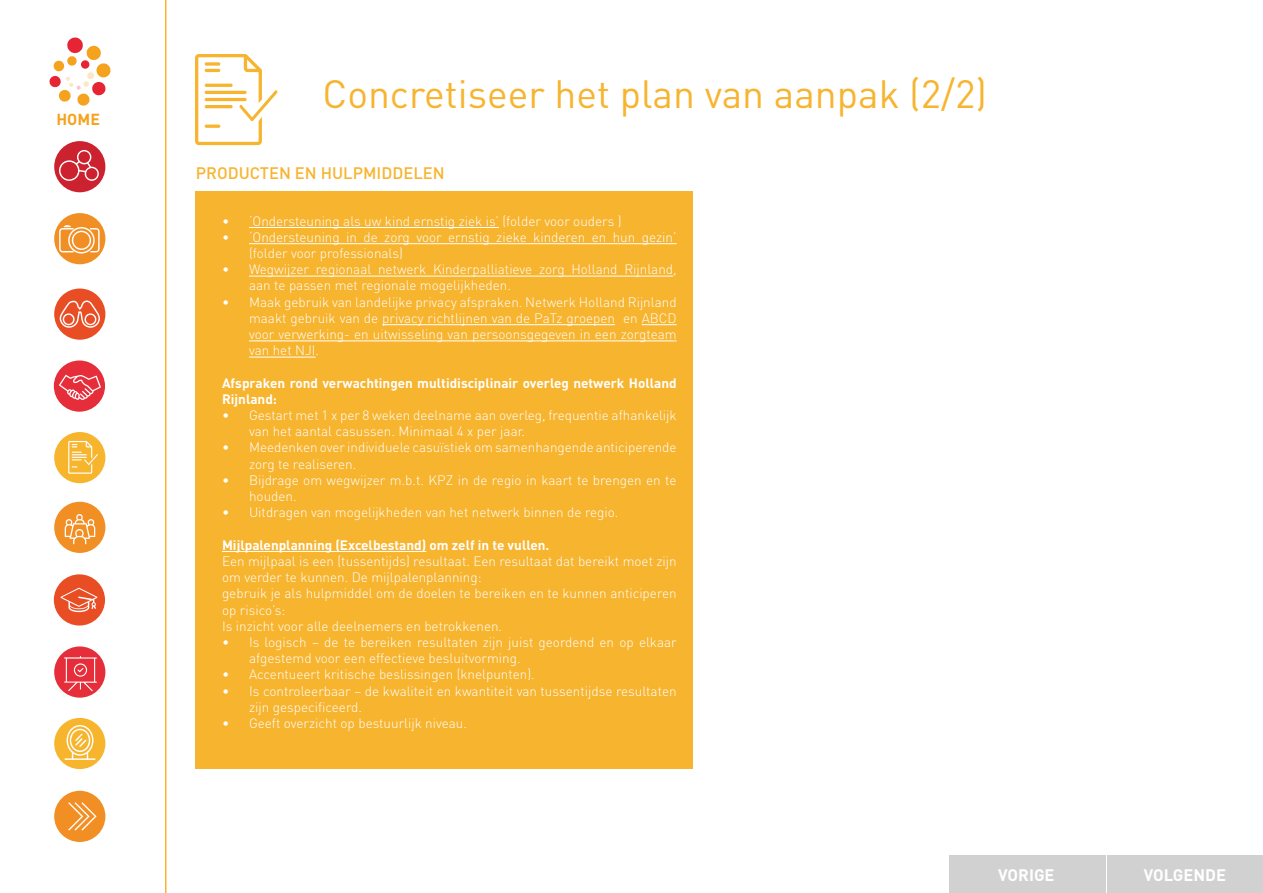
<style>
.page{position:relative;width:1263px;height:893px;background:#fff}
.page>*{position:absolute;margin:0;border:0;box-sizing:border-box;transform-origin:0 0}
.t1{font:39px "DIN Pro";color:#f7b42f}
.t2{font:500 16.5px "DIN Pro";color:#f7b42f}
.t3{font:700 16.5px "DIN Pro";color:#fff}
.t4{font:700 15.9px "DIN Pro";color:#f5a31f}
.t5{font:300 13.5px/16.2px "DIN Pro";color:#fff}
.t6{font:700 13.5px/16.2px "DIN Pro";color:#fff}
</style>
<div class="page">
<hr style="left:165px;top:0;width:1px;height:893px;background:#f7b42f">
<div style="left:195px;top:191px;width:498px;height:578px;background:#f7b42f"></div>
<hr style="left:249px;top:227px;width:250px;height:1px;background:#fff">
<hr style="left:249px;top:243px;width:428px;height:1px;background:#fff">
<hr style="left:249px;top:276px;width:424px;height:1px;background:#fff">
<hr style="left:382px;top:324px;width:233px;height:1px;background:#fff">
<hr style="left:642px;top:324px;width:35px;height:1px;background:#fff">
<hr style="left:249px;top:341px;width:428px;height:1px;background:#fff">
<hr style="left:249px;top:357px;width:67px;height:1px;background:#fff">
<hr style="left:222px;top:551px;width:204px;height:1px;background:#fff">
<svg style="left:195px;top:54px;width:83px;height:91px"></svg>
<div style="left:54px;top:141px;width:51px;height:51px;background:#cc212e;border-radius:50%"></div>
<svg style="left:59px;top:150px;width:40px;height:31px"></svg>
<div style="left:54px;top:213px;width:51px;height:51px;background:#f28f24;border-radius:50%"></div>
<svg style="left:59px;top:225px;width:41px;height:29px"></svg>
<div style="left:54px;top:288px;width:51px;height:52px;background:#e84d24;border-radius:50%"></div>
<svg style="left:60px;top:300px;width:40px;height:28px"></svg>
<div style="left:54px;top:360px;width:51px;height:52px;background:#e62e3b;border-radius:50%"></div>
<svg style="left:59px;top:375px;width:42px;height:25px"></svg>
<div style="left:54px;top:502px;width:51px;height:51px;background:#f28f24;border-radius:50%"></div>
<svg style="left:65px;top:514px;width:30px;height:30px"></svg>
<div style="left:54px;top:646px;width:51px;height:52px;background:#e62e3b;border-radius:50%"></div>
<svg style="left:64px;top:656px;width:33px;height:35px"></svg>
<div style="left:54px;top:718px;width:51px;height:51px;background:#f7b52e;border-radius:50%"></div>
<svg style="left:67px;top:725px;width:26px;height:33px"></svg>
<hr style="left:65px;top:758px;width:31px;height:2px;background:#fff">
<div style="left:54px;top:432px;width:51px;height:51px;background:#f7b52e;border-radius:50%"></div>
<svg style="left:68px;top:441px;width:30px;height:33px"></svg>
<div style="left:54px;top:791px;width:51px;height:51px;background:#f28f24;border-radius:50%"></div>
<svg style="left:68px;top:802px;width:29px;height:29px"></svg>
<svg style="left:49px;top:37px;width:62px;height:69px"></svg>
<div style="left:54px;top:574px;width:51px;height:52px;background:#e84d24;border-radius:50%"></div>
<svg style="left:61px;top:588px;width:36px;height:24px"></svg>
<div style="left:1108px;top:855px;width:155px;height:38px;background:#d1d1d1"></div>
<div style="left:950px;top:855px;width:156px;height:38px;background:#d1d1d1"></div>
<p class="t4" style="left:56px;top:108px;width:45px">HOME</p>
<h1 class="t1" style="left:322px;top:67px;width:666px">Concretiseer het plan van aanpak (2/2)</h1>
<p class="t2" style="left:196px;top:162px;width:250px">PRODUCTEN EN HULPMIDDELEN</p>
<p class="t5" style="left:222px;top:212px;width:401px">• ‘Ondersteuning als uw kind ernstig ziek is’ (folder voor ouders )</p>
<p class="t5" style="left:249px;top:228px;width:429px;text-indent:-27px">• ‘Ondersteuning in de zorg voor ernstig zieke kinderen en hun gezin’ (folder voor professionals)</p>
<p class="t5" style="left:249px;top:261px;width:429px;text-indent:-27px">• Wegwijzer regionaal netwerk Kinderpalliatieve zorg Holland Rijnland, aan te passen met regionale mogelijkheden.</p>
<p class="t5" style="left:249px;top:293px;width:429px;text-align:justify;text-indent:-27px">• Maak gebruik van landelijke privacy afspraken. Netwerk Holland Rijnland maakt gebruik van de privacy richtlijnen van de PaTz groepen en ABCD voor verwerking- en uitwisseling van persoonsgegeven in een zorgteam van het NJI.</p>
<p class="t6" style="left:222px;top:374px;width:456px">Afspraken rond verwachtingen multidisciplinair overleg netwerk Holland<br>Rijnland:</p>
<p class="t5" style="left:249px;top:407px;width:429px;text-indent:-27px">• Gestart met 1 x per 8 weken deelname aan overleg, frequentie afhankelijk van het aantal casussen. Minimaal 4 x per jaar.</p>
<p class="t5" style="left:249px;top:439px;width:429px;text-indent:-27px">• Meedenken over individuele casuïstiek om samenhangende anticiperende zorg te realiseren.</p>
<p class="t5" style="left:249px;top:471px;width:429px;text-indent:-27px">• Bijdrage om wegwijzer m.b.t. KPZ in de regio in kaart te brengen en te houden.</p>
<p class="t5" style="left:222px;top:504px;width:398px">• Uitdragen van mogelijkheden van het netwerk binnen de regio.</p>
<p class="t6" style="left:222px;top:536px;width:329px">Mijlpalenplanning (Excelbestand) om zelf in te vullen.</p>
<p class="t5" style="left:222px;top:552px;width:456px">Een mijlpaal is een (tussentijds) resultaat. Een resultaat dat bereikt moet zijn om verder te kunnen. De mijlpalenplanning:<br>gebruik je als hulpmiddel om de doelen te bereiken en te kunnen anticiperen op risico’s:<br>Is inzicht voor alle deelnemers en betrokkenen.</p>
<p class="t5" style="left:249px;top:633px;width:429px;text-indent:-27px">• Is logisch – de te bereiken resultaten zijn juist geordend en op elkaar afgestemd voor een effectieve besluitvorming.</p>
<p class="t5" style="left:222px;top:666px;width:314px">• Accentueert kritische beslissingen (knelpunten).</p>
<p class="t5" style="left:249px;top:682px;width:429px;text-indent:-27px">• Is controleerbaar – de kwaliteit en kwantiteit van tussentijdse resultaten zijn gespecificeerd.</p>
<p class="t5" style="left:222px;top:714px;width:247px">• Geeft overzicht op bestuurlijk niveau.</p>
<p class="t3" style="left:998px;top:864px;width:58px">VORIGE</p>
<p class="t3" style="left:1144px;top:864px;width:84px">VOLGENDE</p>
</div>
